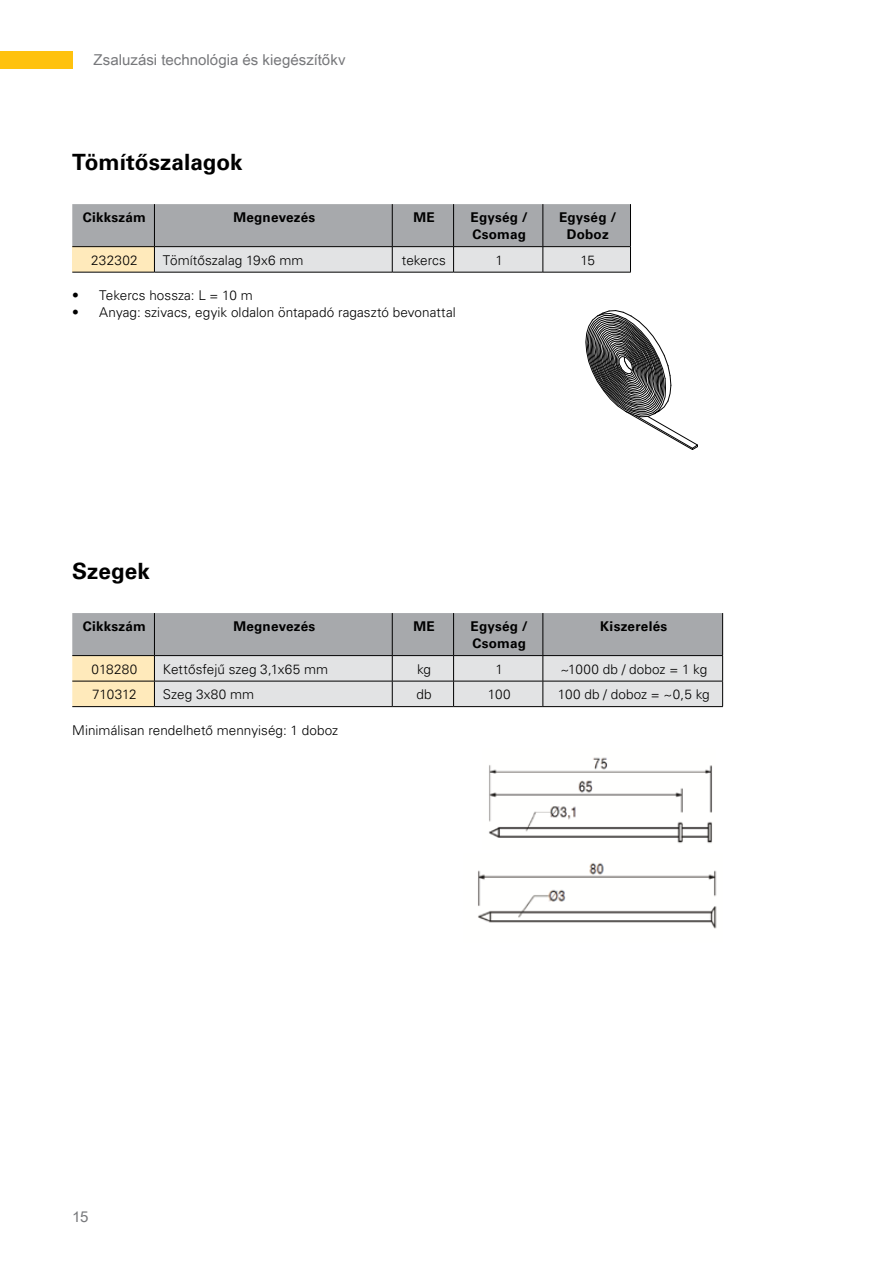
<style>
.page{position:relative;width:893px;height:1263px;background:#fff}
.page>*{position:absolute;margin:0;border:0;box-sizing:border-box;transform-origin:0 0}
.t1{font:700 22.5px "Univers LT Pro 65";color:#000}
.t2{font:15px "Arial Unicode MS";color:#77787b}
.t3{font:300 13.5px "Univers LT Pro 45";letter-spacing:.005em;color:#000}
.t4{font:700 13.5px/17px "Univers LT Pro 65";letter-spacing:.015em;color:#000}
</style>
<div class="page">
<svg style="left:72px;top:204px;width:559px;height:68px;background:#bbb"></svg>
<hr style="left:72px;top:246px;width:82px;height:1px;background:#000">
<hr style="left:154px;top:246px;width:238px;height:1px;background:#000">
<hr style="left:392px;top:246px;width:62px;height:1px;background:#000">
<hr style="left:454px;top:246px;width:89px;height:1px;background:#000">
<hr style="left:543px;top:246px;width:88px;height:1px;background:#000">
<hr style="left:72px;top:272px;width:82px;height:1px;background:#000">
<hr style="left:154px;top:272px;width:238px;height:1px;background:#000">
<hr style="left:392px;top:272px;width:62px;height:1px;background:#000">
<hr style="left:454px;top:272px;width:89px;height:1px;background:#000">
<hr style="left:543px;top:272px;width:88px;height:1px;background:#000">
<svg style="left:585px;top:310px;width:113px;height:140px"></svg>
<div style="left:0;top:51px;width:72px;height:17px;background:#ffc20e"></div>
<hr style="left:892px;top:204px;width:1px;height:197px;background:#ed1a3b">
<svg style="left:72px;top:613px;width:651px;height:93px;background:#c7c7c6"></svg>
<hr style="left:72px;top:655px;width:82px;height:1px;background:#000">
<hr style="left:154px;top:655px;width:238px;height:1px;background:#000">
<hr style="left:392px;top:655px;width:62px;height:1px;background:#000">
<hr style="left:454px;top:655px;width:89px;height:1px;background:#000">
<hr style="left:543px;top:655px;width:180px;height:1px;background:#000">
<hr style="left:72px;top:681px;width:82px;height:1px;background:#000">
<hr style="left:154px;top:681px;width:238px;height:1px;background:#000">
<hr style="left:392px;top:681px;width:62px;height:1px;background:#000">
<hr style="left:454px;top:681px;width:89px;height:1px;background:#000">
<hr style="left:543px;top:681px;width:180px;height:1px;background:#000">
<hr style="left:72px;top:706px;width:82px;height:1px;background:#000">
<hr style="left:154px;top:706px;width:238px;height:1px;background:#000">
<hr style="left:392px;top:706px;width:62px;height:1px;background:#000">
<hr style="left:454px;top:706px;width:89px;height:1px;background:#000">
<hr style="left:543px;top:706px;width:180px;height:1px;background:#000">
<img style="left:478px;top:757px;width:239px;height:172px">
<p class="t2" style="left:94px;top:49px;width:254px">Zsaluzási technológia és kiegészítőkv</p>
<h1 class="t1" style="left:72px;top:146px;width:172px">Tömítőszalagok</h1>
<p class="t4" style="left:83px;top:208px;width:65px">Cikkszám</p>
<p class="t4" style="left:233px;top:208px;width:83px">Megnevezés</p>
<p class="t4" style="left:413px;top:208px;width:23px">ME</p>
<p class="t4" style="left:471px;top:208px;width:59px">Egység /<br>Csomag</p>
<p class="t4" style="left:559px;top:208px;width:59px;text-align:center">Egység /<br>Doboz</p>
<p class="t3" style="left:91px;top:251px;width:48px">232302</p>
<p class="t3" style="left:163px;top:251px;width:142px">Tömítőszalag 19x6 mm</p>
<p class="t3" style="left:402px;top:251px;width:45px">tekercs</p>
<p class="t3" style="left:495px;top:251px;width:9px">1</p>
<p class="t3" style="left:580px;top:251px;width:16px">15</p>
<p class="t3" style="left:72px;top:287px;width:182px">• Tekercs hossza: L = 10 m</p>
<p class="t3" style="left:72px;top:304px;width:385px">• Anyag: szivacs, egyik oldalon öntapadó ragasztó bevonattal</p>
<h1 class="t1" style="left:72px;top:555px;width:79px">Szegek</h1>
<p class="t4" style="left:83px;top:617px;width:65px">Cikkszám</p>
<p class="t4" style="left:233px;top:617px;width:83px">Megnevezés</p>
<p class="t4" style="left:413px;top:617px;width:23px">ME</p>
<p class="t4" style="left:471px;top:617px;width:59px">Egység /<br>Csomag</p>
<p class="t4" style="left:600px;top:617px;width:69px">Kiszerelés</p>
<p class="t3" style="left:92px;top:660px;width:47px">018280</p>
<p class="t3" style="left:163px;top:660px;width:167px">Kettősfejű szeg 3,1x65 mm</p>
<p class="t3" style="left:417px;top:660px;width:15px">kg</p>
<p class="t3" style="left:495px;top:660px;width:9px">1</p>
<p class="t3" style="left:560px;top:660px;width:148px">~1000 db / doboz = 1 kg</p>
<p class="t3" style="left:92px;top:686px;width:46px">710312</p>
<p class="t3" style="left:163px;top:686px;width:93px">Szeg 3x80 mm</p>
<p class="t3" style="left:416px;top:686px;width:17px">db</p>
<p class="t3" style="left:488px;top:686px;width:24px">100</p>
<p class="t3" style="left:558px;top:686px;width:153px">100 db / doboz = ~0,5 kg</p>
<p class="t3" style="left:72px;top:721px;width:267px">Minimálisan rendelhető mennyiség: 1 doboz</p>
<p class="t2" style="left:72px;top:1206px;width:18px">15</p>
</div>
